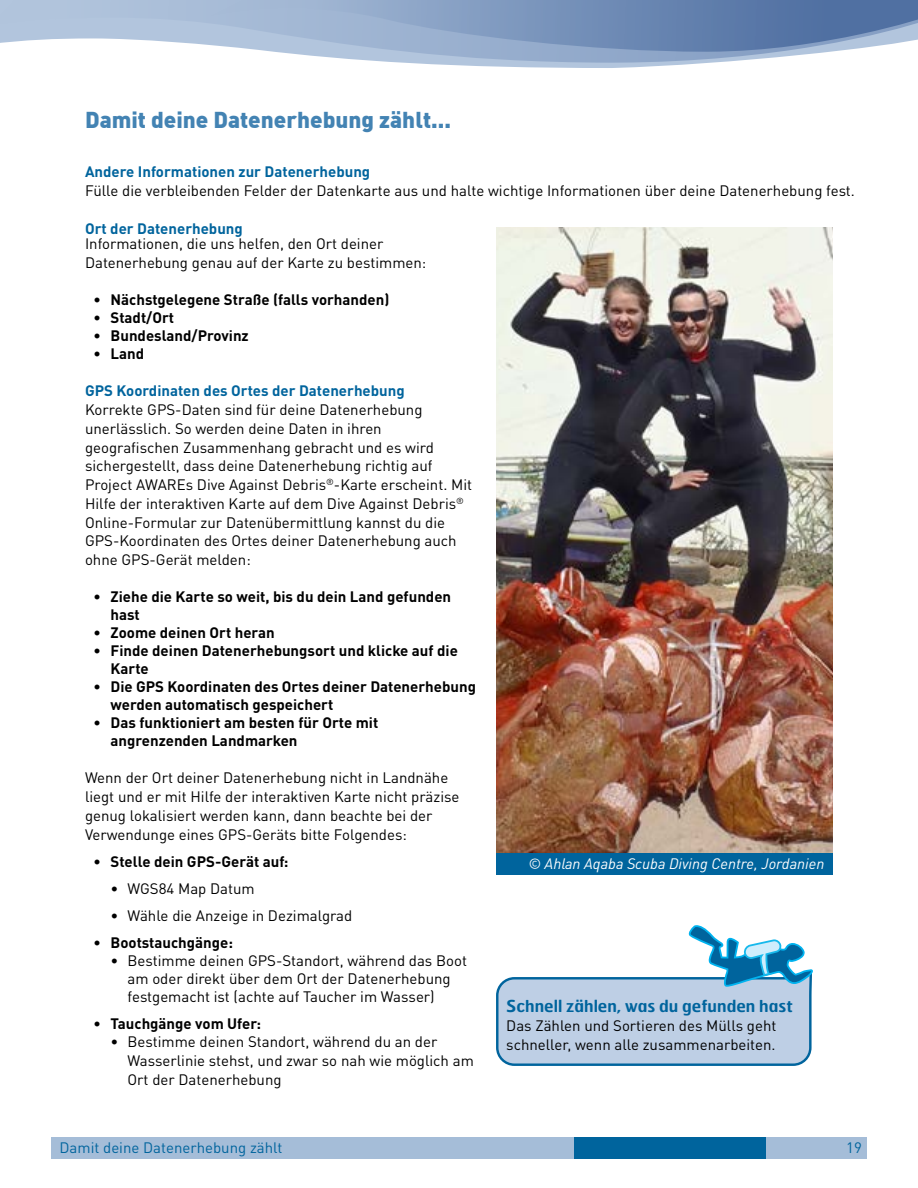
<style>
.page{position:relative;width:918px;height:1188px;background:#fff}
.page>*{position:absolute;margin:0;border:0;box-sizing:border-box;transform-origin:0 0}
.t1{font:900 22.5px "DIN Offc";color:#4383b3}
.t2{font:600 16.5px "Hermes FB";color:#00649d}
.t3{font:15px/18.8px "DINOT";color:#000}
.t4{font:700 15px/18px "DINOT";color:#000}
.t5{font:700 15px "DINOT";color:#00649d}
.t6{font:italic 15px "DINOT";color:#fff}
.t7{font:15px "DINOT";color:#00649d}
</style>
<div class="page">
<div style="left:51px;top:1137px;width:816px;height:21px;background:#a5bdd8"></div>
<div style="left:574px;top:1137px;width:191px;height:21px;background:#00649d"></div>
<svg style="left:430px;top:64px;width:261px;height:4px"></svg>
<svg style="left:0;top:0;width:827px;height:64px;fill:#b2c5dd"></svg>
<svg style="left:205px;top:0;width:713px;height:52px;background:#829bc0"></svg>
<img style="left:496px;top:228px;width:337px;height:625px">
<div style="left:496px;top:853px;width:337px;height:21px;background:#00649d"></div>
<svg style="left:496px;top:925px;width:317px;height:141px"></svg>
<h1 class="t1" style="left:85px;top:105px;width:367px">Damit deine Datenerhebung zählt...</h1>
<p class="t5" style="left:85px;top:162px;width:287px">Andere Informationen zur Datenerhebung</p>
<p class="t3" style="left:85px;top:181px;width:771px">Fülle die verbleibenden Felder der Datenkarte aus und halte wichtige Informationen über deine Datenerhebung fest.</p>
<p class="t5" style="left:85px;top:218px;width:159px">Ort der Datenerhebung</p>
<p class="t3" style="left:85px;top:234px;width:343px">Informationen, die uns helfen, den Ort deiner<br>Datenerhebung genau auf der Karte zu bestimmen:</p>
<p class="t4" style="left:94px;top:290px;width:297px">• Nächstgelegene Straße (falls vorhanden)</p>
<p class="t4" style="left:94px;top:308px;width:82px">• Stadt/Ort</p>
<p class="t4" style="left:94px;top:326px;width:157px">• Bundesland/Provinz</p>
<p class="t4" style="left:94px;top:344px;width:52px">• Land</p>
<p class="t5" style="left:85px;top:381px;width:321px">GPS Koordinaten des Ortes der Datenerhebung</p>
<p class="t3" style="left:85px;top:400px;width:389px">Korrekte GPS-Daten sind für deine Datenerhebung unerlässlich. So werden deine Daten in ihren geografischen Zusammenhang gebracht und es wird sichergestellt, dass deine Datenerhebung richtig auf Project AWAREs Dive Against Debris<sup>®</sup>-Karte erscheint. Mit Hilfe der interaktiven Karte auf dem Dive Against Debris<sup>® </sup>Online-Formular zur Datenübermittlung kannst du die GPS-Koordinaten des Ortes deiner Datenerhebung auch ohne GPS-Gerät melden:</p>
<p class="t4" style="left:111px;top:587px;width:342px;text-indent:-17px">• Ziehe die Karte so weit, bis du dein Land gefunden hast</p>
<p class="t4" style="left:94px;top:623px;width:183px">• Zoome deinen Ort heran</p>
<p class="t4" style="left:111px;top:641px;width:349px;text-indent:-17px">• Finde deinen Datenerhebungsort und klicke auf die<br>Karte</p>
<p class="t4" style="left:111px;top:677px;width:367px;text-indent:-17px">• Die GPS Koordinaten des Ortes deiner Datenerhebung werden automatisch gespeichert</p>
<p class="t4" style="left:111px;top:713px;width:269px;text-indent:-17px">• Das funktioniert am besten für Orte mit angrenzenden Landmarken</p>
<p class="t3" style="left:85px;top:768px;width:376px">Wenn der Ort deiner Datenerhebung nicht in Landnähe liegt und er mit Hilfe der interaktiven Karte nicht präzise genug lokalisiert werden kann, dann beachte bei der Verwendunge eines GPS-Geräts bitte Folgendes:</p>
<p class="t4" style="left:94px;top:852px;width:196px">• Stelle dein GPS-Gerät auf:</p>
<p class="t3" style="left:111px;top:878px;width:146px">• WGS84 Map Datum</p>
<p class="t3" style="left:111px;top:905px;width:243px">• Wähle die Anzeige in Dezimalgrad</p>
<p class="t4" style="left:94px;top:933px;width:141px">• Bootstauchgänge:</p>
<p class="t3" style="left:128px;top:951px;width:341px;line-height:18px;text-indent:-17px">• Bestimme deinen GPS-Standort, während das Boot am oder direkt über dem Ort der Datenerhebung festgemacht ist (achte auf Taucher im Wasser)</p>
<p class="t4" style="left:94px;top:1014px;width:169px">• Tauchgänge vom Ufer:</p>
<p class="t3" style="left:128px;top:1032px;width:348px;text-indent:-17px">• Bestimme deinen Standort, während du an der<br>Wasserlinie stehst, und zwar so nah wie möglich am<br>Ort der Datenerhebung</p>
<p class="t7" style="left:60px;top:1139px;width:225px">Damit deine Datenerhebung zählt</p>
<p class="t6" style="left:529px;top:855px;width:297px">© Ahlan Aqaba Scuba Diving Centre, Jordanien</p>
<p class="t2" style="left:506px;top:996px;width:288px">Schnell zählen, was du gefunden hast</p>
<p class="t3" style="left:506px;top:1016px;width:272px">Das Zählen und Sortieren des Mülls geht schneller, wenn alle zusammenarbeiten.</p>
<p class="t7" style="left:846px;top:1139px;width:17px">19</p>
</div>
